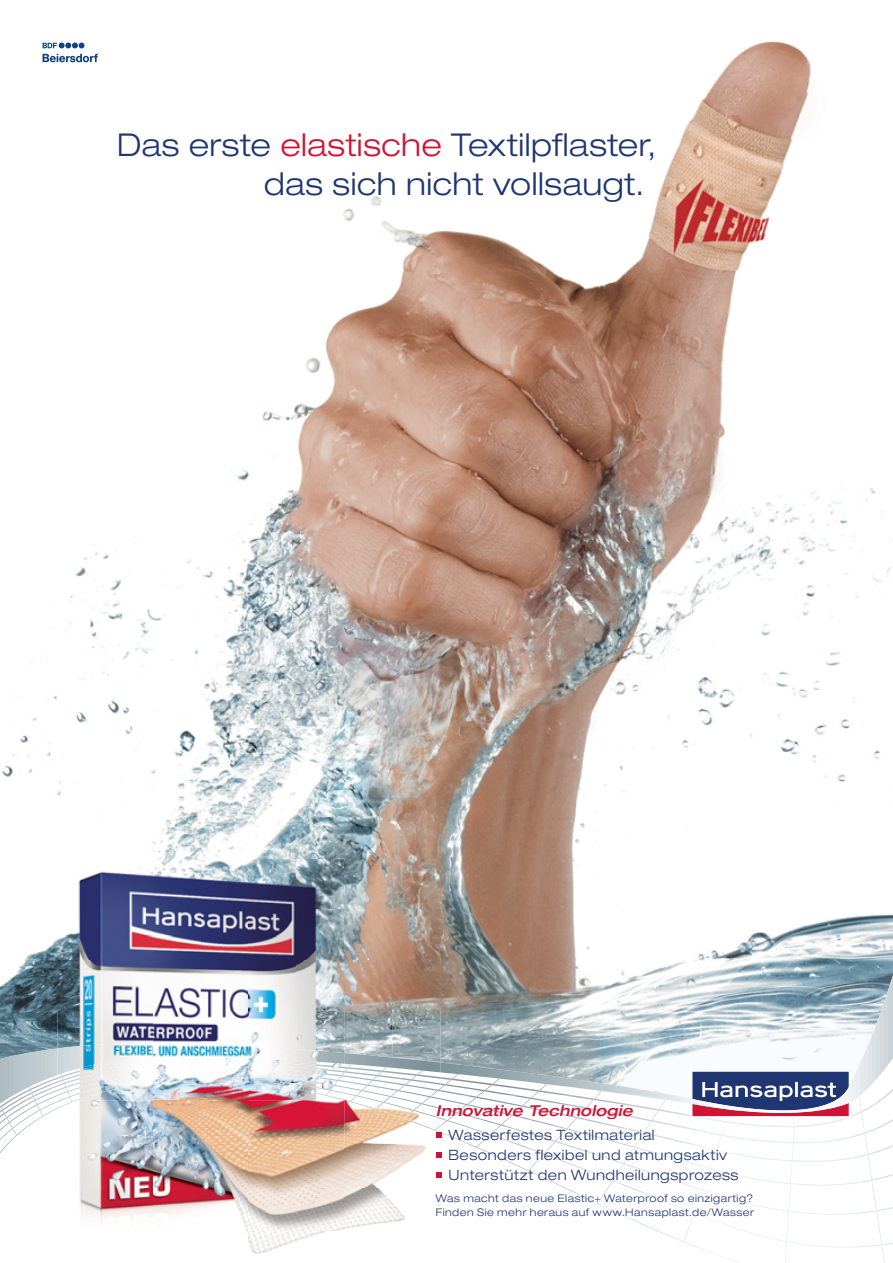
<style>
.page{position:relative;width:893px;height:1263px;background:#fff}
.page>*{position:absolute;margin:0;border:0;box-sizing:border-box;transform-origin:0 0}
.t1{font:300 expanded 31.5px/39px "Helvetica Neue LT Std";letter-spacing:.015em;color:#1f3672}
.t2{font:italic 500 expanded 15px "Helvetica Neue LT Std";letter-spacing:.01em;color:#d01335}
.t3{font:300 expanded 14.25px/20px "Helvetica Neue LT Std";letter-spacing:.035em;color:#1f3672}
.t4{font:300 expanded 10.5px/13.5px "Helvetica Neue LT Std";letter-spacing:.05em;color:#1f3672}
.s1{color:#d01335}
</style>
<div class="page">
<img style="left:0;top:41px;width:893px;height:961px">
<svg style="left:0;top:1002px;width:893px;height:39px"></svg>
<svg style="left:0;top:1041px;width:893px;height:222px"></svg>
<div style="left:691px;top:1070px;width:159px;height:48px;background:#c8cedc"></div>
<svg style="left:43px;top:54px;width:55px;height:8px"></svg>
<svg style="left:43px;top:43px;width:42px;height:5px"></svg>
<img style="left:58px;top:859px;width:382px;height:152px">
<img style="left:58px;top:1011px;width:47px;height:32px">
<img style="left:105px;top:1011px;width:96px;height:32px">
<img style="left:201px;top:1011px;width:48px;height:32px">
<img style="left:249px;top:1011px;width:48px;height:35px">
<img style="left:297px;top:1011px;width:48px;height:35px">
<img style="left:345px;top:1011px;width:47px;height:42px">
<img style="left:392px;top:1011px;width:48px;height:42px">
<img style="left:58px;top:1145px;width:366px;height:43px">
<img style="left:58px;top:1188px;width:382px;height:75px">
<img style="left:194px;top:1058px;width:26px;height:14px">
<img style="left:153px;top:1058px;width:41px;height:14px">
<img style="left:220px;top:1058px;width:125px;height:14px">
<img style="left:58px;top:1043px;width:95px;height:29px">
<img style="left:153px;top:1043px;width:96px;height:15px">
<img style="left:249px;top:1046px;width:96px;height:18px">
<img style="left:345px;top:1053px;width:95px;height:19px">
<img style="left:424px;top:1145px;width:342px;height:85px">
<img style="left:440px;top:1145px;width:31px;height:85px">
<img style="left:471px;top:1145px;width:272px;height:85px">
<img style="left:728px;top:1181px;width:38px;height:27px">
<img style="left:728px;top:1159px;width:38px;height:22px">
<img style="left:728px;top:1145px;width:38px;height:14px">
<img style="left:476px;top:1145px;width:252px;height:85px">
<svg style="left:0;top:1072px;width:893px;height:73px"></svg>
<svg style="left:436px;top:1152px;width:5px;height:6px"></svg>
<svg style="left:436px;top:1172px;width:5px;height:6px"></svg>
<h1 class="t1" style="left:264px;top:130px;width:394px;text-indent:-147px">Das erste <span class="s1">elastische</span> Textilpflaster, das sich nicht vollsaugt.</h1>
<h2 class="t2" style="left:436px;top:1102px;width:198px">Innovative Technologie</h2>
<h3 class="t3" style="left:449px;top:1127px;width:291px">Wasserfestes Textilmaterial<br>Besonders flexibel und atmungsaktiv<br>Unterstützt den Wundheilungsprozess</h3>
<p class="t4" style="left:436px;top:1193px;width:320px">Was macht das neue Elastic+ Waterproof so einzigartig?<br>Finden Sie mehr heraus auf www.Hansaplast.de/Wasser</p>
</div>
